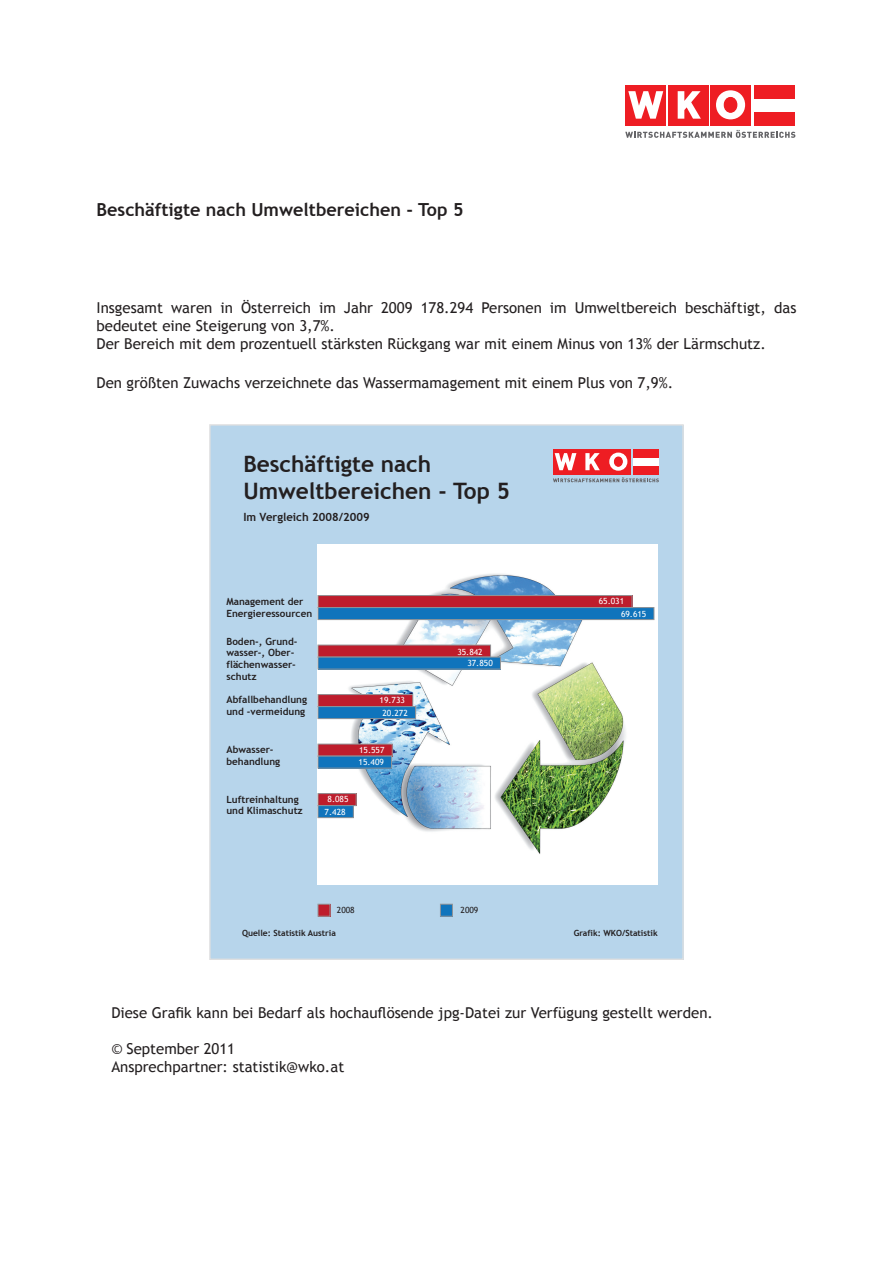
<style>
.page{position:relative;width:893px;height:1263px;background:#fff}
.page>*{position:absolute;margin:0;border:0;box-sizing:border-box;transform-origin:0 0}
.t1{font:700 22.65px/27.2px "Trebuchet MS";color:#231f20}
.t2{font:700 18px "Trebuchet MS";color:#231f20}
.t3{font:15px/18px "Trebuchet MS";color:#231f20}
.t4{font:700 11.25px "Trebuchet MS";color:#231f20}
.t5{font:700 9.9px/11.9px "Trebuchet MS";color:#231f20}
.t6{font:8.55px/12.3px "Trebuchet MS";color:#fff}
.t7{font:700 8.55px "Trebuchet MS";color:#231f20}
.t8{font:8.55px "Trebuchet MS";color:#231f20}
</style>
<div class="page">
<div style="left:710px;top:85px;width:41px;height:40px;background:#ee1d23"></div>
<div style="left:668px;top:85px;width:40px;height:40px;background:#ee1d23"></div>
<svg style="left:625px;top:130px;width:170px;height:8px"></svg>
<svg style="left:678px;top:91px;width:23px;height:28px"></svg>
<div style="left:626px;top:85px;width:40px;height:40px;background:#ee1d23"></div>
<svg style="left:628px;top:91px;width:35px;height:28px"></svg>
<div style="left:755px;top:85px;width:40px;height:14px;background:#ee1d23"></div>
<div style="left:755px;top:112px;width:40px;height:13px;background:#ee1d23"></div>
<svg style="left:716px;top:90px;width:29px;height:29px"></svg>
<div style="left:724px;top:97px;width:13px;height:15px;background:#ee1d23;border-radius:50%"></div>
<div style="left:724px;top:97px;width:13px;height:16px;border:1px solid #ee1d23;border-radius:50%"></div>
<div style="left:210px;top:425px;width:473px;height:534px;background:#b7d5eb"></div>
<img style="left:318px;top:544px;width:339px;height:340px">
<svg style="left:553px;top:449px;width:106px;height:34px"></svg>
<div style="left:633px;top:458px;width:26px;height:8px;background:#fff"></div>
<div style="left:606px;top:449px;width:25px;height:25px;background:#ee1d23"></div>
<div style="left:579px;top:449px;width:26px;height:25px;background:#ee1d23"></div>
<svg style="left:553px;top:477px;width:106px;height:5px"></svg>
<svg style="left:585px;top:453px;width:15px;height:17px"></svg>
<div style="left:553px;top:449px;width:25px;height:25px;background:#ee1d23"></div>
<svg style="left:555px;top:453px;width:21px;height:17px"></svg>
<div style="left:633px;top:449px;width:26px;height:9px;background:#ee1d23"></div>
<div style="left:633px;top:466px;width:26px;height:8px;background:#ee1d23"></div>
<svg style="left:609px;top:453px;width:18px;height:18px"></svg>
<div style="left:614px;top:457px;width:8px;height:9px;background:#ee1d23;border-radius:50%"></div>
<div style="left:614px;top:457px;width:8px;height:9px;border:1px solid #ee1d23;border-radius:50%"></div>
<div style="left:318px;top:595px;width:314px;height:12px;background:#be1d2c"></div>
<div style="left:318px;top:595px;width:314px;height:13px;border:1px solid #939598"></div>
<div style="left:318px;top:607px;width:336px;height:13px;background:#1074bc"></div>
<div style="left:318px;top:607px;width:336px;height:13px;border:1px solid #939598"></div>
<div style="left:318px;top:645px;width:173px;height:12px;background:#be1d2c"></div>
<div style="left:318px;top:645px;width:173px;height:12px;border:1px solid #939598"></div>
<div style="left:318px;top:657px;width:182px;height:12px;background:#1074bc"></div>
<div style="left:318px;top:657px;width:183px;height:12px;border:1px solid #939598"></div>
<div style="left:318px;top:694px;width:95px;height:13px;background:#be1d2c"></div>
<div style="left:318px;top:694px;width:95px;height:13px;border:1px solid #939598"></div>
<div style="left:318px;top:707px;width:98px;height:12px;background:#1074bc"></div>
<div style="left:318px;top:706px;width:98px;height:13px;border:1px solid #939598"></div>
<div style="left:318px;top:744px;width:74px;height:12px;background:#be1d2c"></div>
<div style="left:318px;top:744px;width:75px;height:12px;border:1px solid #939598"></div>
<div style="left:318px;top:756px;width:74px;height:12px;background:#1074bc"></div>
<div style="left:318px;top:756px;width:74px;height:12px;border:1px solid #939598"></div>
<div style="left:318px;top:794px;width:38px;height:12px;background:#be1d2c"></div>
<div style="left:318px;top:793px;width:39px;height:13px;border:1px solid #939598"></div>
<div style="left:318px;top:806px;width:35px;height:12px;background:#1074bc"></div>
<div style="left:318px;top:805px;width:36px;height:13px;border:1px solid #939598"></div>
<div style="left:318px;top:904px;width:12px;height:12px;background:#be1d2c"></div>
<div style="left:318px;top:904px;width:12px;height:12px;border:1px solid #939598"></div>
<div style="left:440px;top:904px;width:12px;height:12px;background:#1074bc"></div>
<div style="left:440px;top:904px;width:13px;height:12px;border:1px solid #939598"></div>
<p class="t2" style="left:97px;top:199px;width:369px">Beschäftigte nach Umweltbereichen - Top 5</p>
<p class="t3" style="left:97px;top:299px;width:701px">Insgesamt waren in Österreich im Jahr 2009 178.294 Personen im Umweltbereich beschäftigt, das bedeutet eine Steigerung von 3,7%.<br>Der Bereich mit dem prozentuell stärksten Rückgang war mit einem Minus von 13% der Lärmschutz.</p>
<p class="t3" style="left:97px;top:374px;width:578px">Den größten Zuwachs verzeichnete das Wassermamagement mit einem Plus von 7,9%.</p>
<h1 class="t1" style="left:243px;top:450px;width:268px">Beschäftigte nach<br>Umweltbereichen - Top 5</h1>
<p class="t4" style="left:243px;top:510px;width:128px">Im Vergleich 2008/2009</p>
<p class="t5" style="left:226px;top:595px;width:87px">Management der<br>Energieressourcen</p>
<p class="t5" style="left:226px;top:635px;width:72px">Boden-, Grund&shy;wasser-, Ober&shy;flächenwasser&shy;schutz</p>
<p class="t5" style="left:226px;top:694px;width:82px">Abfallbehandlung und -vermeidung</p>
<p class="t5" style="left:226px;top:743px;width:55px">Abwasser&shy;behandlung</p>
<p class="t5" style="left:226px;top:793px;width:78px">Luftreinhaltung und Klimaschutz</p>
<p class="t6" style="left:380px;top:694px;width:30px;text-align:center">19.733<br>20.272</p>
<p class="t6" style="left:359px;top:744px;width:27px">15.557<br>15.409</p>
<p class="t6" style="left:325px;top:793px;width:25px;text-align:center">8.085<br>7.428</p>
<p class="t6" style="left:467px;top:646px;width:27px;line-height:11.2px;text-indent:-10px">35.842<br>37.850</p>
<p class="t8" style="left:337px;top:905px;width:19px">2008</p>
<p class="t8" style="left:461px;top:905px;width:19px">2009</p>
<p class="t6" style="left:621px;top:595px;width:27px;text-indent:-22px">65.031<br>69.615</p>
<p class="t7" style="left:242px;top:927px;width:95px">Quelle: Statistik Austria</p>
<p class="t7" style="left:574px;top:927px;width:85px">Grafik: WKO/Statistik</p>
<p class="t3" style="left:111px;top:1004px;width:603px">Diese Grafik kann bei Bedarf als hochauflösende jpg-Datei zur Verfügung gestellt werden.</p>
<p class="t3" style="left:111px;top:1040px;width:234px">© September 2011<br>Ansprechpartner: statistik@wko.at</p>
</div>
